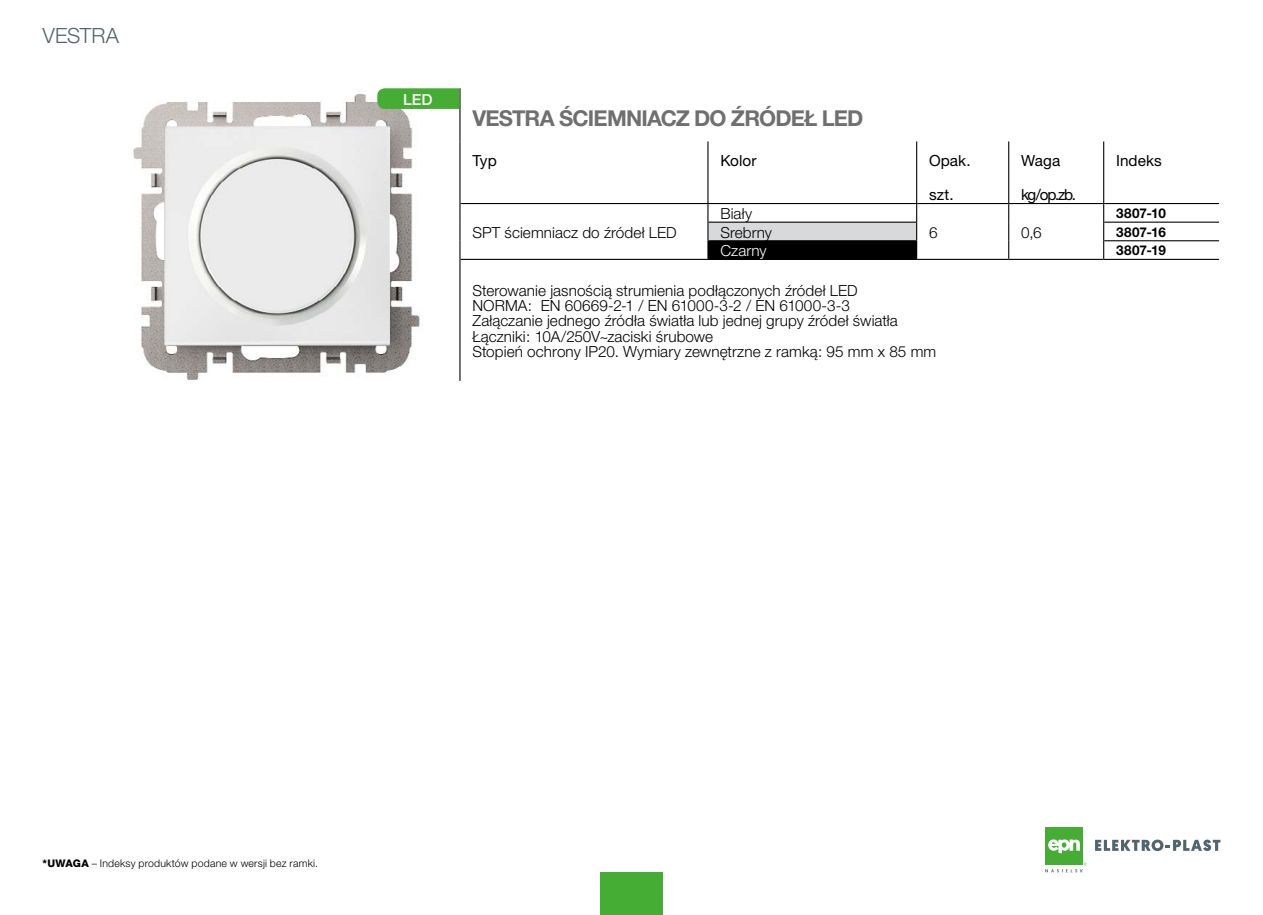
<style>
.page{position:relative;width:1263px;height:915px;background:#fff}
.page>*{position:absolute;margin:0;border:0;box-sizing:border-box;transform-origin:0 0}
.Normalny{font:700 21.9px "Helvetica Neue CE";letter-spacing:-.035em;color:#706f6f}
.t1{font:300 21px "Helvetica Neue CE";color:#52646d}
.Normalny-2{font:300 15.3px "Helvetica Neue CE";letter-spacing:.005em;color:#000}
.t2{font:15.3px "Helvetica Neue CE";letter-spacing:.005em;color:#000}
.Normalny-3{font:300 15.3px "Helvetica Neue CE";letter-spacing:.01em;color:#fff}
.t3{font:500 15.3px "Helvetica Neue CE";color:#fff}
.INDEX-P{font:700 13.5px "Helvetica Neue CE";letter-spacing:.02em;color:#000}
.t4{font:300 10.5px "Helvetica Neue CE";letter-spacing:.02em;color:#000}
.s1{font-weight:800}
</style>
<div class="page">
<div style="left:600px;top:872px;width:63px;height:42px;background:#45ac34"></div>
<div style="left:1045px;top:827px;width:38px;height:38px;background:#45ac34"></div>
<svg style="left:1048px;top:839px;width:32px;height:14px"></svg>
<svg style="left:1095px;top:839px;width:125px;height:11px"></svg>
<svg style="left:1045px;top:862px;width:41px;height:10px"></svg>
<svg style="left:460px;top:141px;width:645px;height:62px"></svg>
<hr style="left:459px;top:88px;width:1px;height:53px;background:#000">
<hr style="left:459px;top:141px;width:1px;height:62px;background:#000">
<svg style="left:459px;top:203px;width:760px;height:56px"></svg>
<hr style="left:459px;top:259px;width:1px;height:122px;background:#000">
<hr style="left:707px;top:141px;width:1px;height:62px;background:#000">
<hr style="left:916px;top:141px;width:1px;height:62px;background:#000">
<hr style="left:1008px;top:141px;width:1px;height:62px;background:#000">
<hr style="left:1103px;top:141px;width:1px;height:62px;background:#000">
<hr style="left:460px;top:203px;width:248px;height:1px;background:#000">
<hr style="left:708px;top:203px;width:209px;height:1px;background:#000">
<hr style="left:1103px;top:203px;width:116px;height:1px;background:#000">
<hr style="left:708px;top:221px;width:208px;height:2px;background:#000">
<hr style="left:1104px;top:221px;width:115px;height:2px;background:#000">
<hr style="left:1104px;top:240px;width:115px;height:1px;background:#000">
<hr style="left:460px;top:259px;width:248px;height:1px;background:#000">
<hr style="left:1104px;top:259px;width:115px;height:1px;background:#000">
<hr style="left:917px;top:203px;width:92px;height:1px;background:#000">
<hr style="left:1009px;top:203px;width:94px;height:1px;background:#000">
<hr style="left:917px;top:259px;width:92px;height:1px;background:#000">
<hr style="left:1009px;top:259px;width:95px;height:1px;background:#000">
<hr style="left:708px;top:240px;width:208px;height:1px;background:#000">
<hr style="left:708px;top:259px;width:209px;height:1px;background:#000">
<img style="left:133px;top:94px;width:290px;height:286px">
<svg style="left:377px;top:88px;width:82px;height:21px;background:#4aae3a"></svg>
<h2 class="t1" style="left:43px;top:22px;width:78px">VESTRA</h2>
<p class="t3" style="left:403px;top:90px;width:31px">LED</p>
<p class="Normalny" style="left:472px;top:105px;width:392px">VESTRA ŚCIEMNIACZ DO ŹRÓDEŁ LED</p>
<p class="t2" style="left:472px;top:151px;width:26px">Typ</p>
<p class="t2" style="left:720px;top:151px;width:38px">Kolor</p>
<p class="t2" style="left:929px;top:151px;width:43px">Opak.</p>
<p class="t2" style="left:929px;top:185px;width:26px">szt.</p>
<p class="Normalny-2" style="left:720px;top:204px;width:33px">Biały</p>
<p class="t2" style="left:1021px;top:151px;width:41px">Waga</p>
<p class="t2" style="left:1021px;top:185px;width:57px">kg/op.zb.</p>
<p class="t2" style="left:1116px;top:151px;width:47px">Indeks</p>
<p class="INDEX-P" style="left:1116px;top:205px;width:51px">3807-10</p>
<p class="Normalny-2" style="left:720px;top:223px;width:53px">Srebrny</p>
<p class="INDEX-P" style="left:1116px;top:223px;width:51px">3807-16</p>
<p class="Normalny-3" style="left:720px;top:241px;width:48px">Czarny</p>
<p class="INDEX-P" style="left:1116px;top:242px;width:51px">3807-19</p>
<p class="Normalny-2" style="left:472px;top:281px;width:387px">Sterowanie jasnością strumienia podłączonych źródeł LED</p>
<p class="Normalny-2" style="left:472px;top:296px;width:379px">NORMA: EN 60669-2-1 / EN 61000-3-2 / EN 61000-3-3</p>
<p class="Normalny-2" style="left:472px;top:311px;width:427px">Załączanie jednego źródła światła lub jednej grupy źródeł światła</p>
<p class="Normalny-2" style="left:472px;top:327px;width:242px">Łączniki: 10A/250V~zaciski śrubowe</p>
<p class="Normalny-2" style="left:472px;top:342px;width:465px">Stopień ochrony IP20. Wymiary zewnętrzne z ramką: 95 mm x 85 mm</p>
<p class="Normalny-2" style="left:472px;top:223px;width:206px">SPT ściemniacz do źródeł LED</p>
<p class="Normalny-2" style="left:929px;top:223px;width:10px">6</p>
<p class="Normalny-2" style="left:1021px;top:223px;width:22px">0,6</p>
<p class="t4" style="left:43px;top:856px;width:277px"><span class="s1">*UWAGA</span> – Indeksy produktów podane w wersji bez ramki.</p>
</div>
